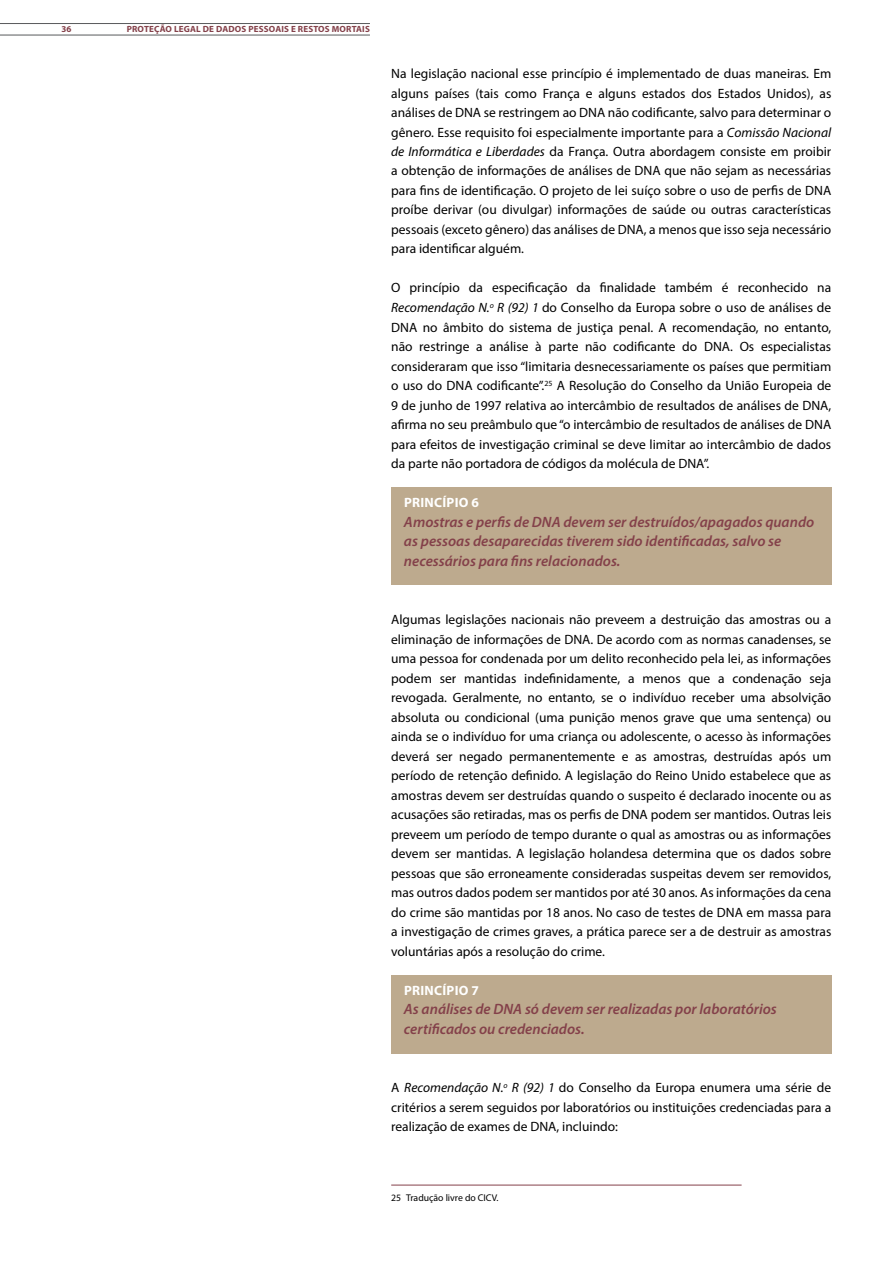
<style>
.page{position:relative;width:893px;height:1263px;background:#fff}
.page>*{position:absolute;margin:0;border:0;box-sizing:border-box;transform-origin:0 0}
.t1{font:italic 600 15px/19.5px "Myriad Pro";color:#84414a}
.t2{font:13.5px/19.5px "Myriad Pro";color:#000;text-align:justify}
.t3{font:700 13.5px "Myriad Pro";letter-spacing:.02em;color:#fff}
.t4{font:9.75px "Myriad Pro";color:#000}
.t5{font:700 9px "Myriad Pro";letter-spacing:.02em;color:#84414a}
.s1{font-style:italic}
</style>
<div class="page">
<hr style="left:0;top:23px;width:370px;height:1px;background:#58595b">
<hr style="left:0;top:35px;width:370px;height:1px;background:#58595b">
<hr style="left:391px;top:1185px;width:351px;height:1px;background:#84414a">
<div style="left:391px;top:488px;width:440px;height:97px;background:#bdaa8e"></div>
<div style="left:391px;top:975px;width:440px;height:78px;background:#bdaa8e"></div>
<p class="t5" style="left:62px;top:23px;width:11px">36</p>
<p class="t5" style="left:127px;top:23px;width:245px">PROTEÇÃO LEGAL DE DADOS PESSOAIS E RESTOS MORTAIS</p>
<p class="t2" style="left:391px;top:64px;width:442px">Na legislação nacional esse princípio é implementado de duas maneiras. Em alguns países (tais como França e alguns estados dos Estados Unidos), as análises de DNA se restringem ao DNA não codificante, salvo para determinar o gênero. Esse requisito foi especialmente importante para a <span class="s1">Comissão Nacional de Informática e Liberdades</span> da França. Outra abordagem consiste em proibir a obtenção de informações de análises de DNA que não sejam as necessárias para fins de identificação. O projeto de lei suíço sobre o uso de perfis de DNA proíbe derivar (ou divulgar) informações de saúde ou outras características pessoais (exceto gênero) das análises de DNA, a menos que isso seja necessário para identificar alguém.</p>
<p class="t2" style="left:391px;top:278px;width:442px">O princípio da especificação da finalidade também é reconhecido na <span class="s1">Recomendação N.</span><sup>o</sup> <span class="s1">R (92) 1</span> do Conselho da Europa sobre o uso de análises de DNA no âmbito do sistema de justiça penal. A recomendação, no entanto, não restringe a análise à parte não codificante do DNA. Os especialistas consideraram que isso “limitaria desnecessariamente os países que permitiam o uso do DNA codificante”.<sup>25</sup> A Resolução do Conselho da União Europeia de 9 de junho de 1997 relativa ao intercâmbio de resultados de análises de DNA, afirma no seu preâmbulo que “o intercâmbio de resultados de análises de DNA para efeitos de investigação criminal se deve limitar ao intercâmbio de dados da parte não portadora de códigos da molécula de DNA”.</p>
<p class="t3" style="left:404px;top:494px;width:76px">PRINCÍPIO 6</p>
<p class="t1" style="left:404px;top:511px;width:412px">Amostras e perfis de DNA devem ser destruídos/apagados quando as pessoas desaparecidas tiverem sido identificadas, salvo se necessários para fins relacionados.</p>
<p class="t2" style="left:391px;top:609px;width:442px">Algumas legislações nacionais não preveem a destruição das amostras ou a eliminação de informações de DNA. De acordo com as normas canadenses, se uma pessoa for condenada por um delito reconhecido pela lei, as informações podem ser mantidas indefinidamente, a menos que a condenação seja revogada. Geralmente, no entanto, se o indivíduo receber uma absolvição absoluta ou condicional (uma punição menos grave que uma sentença) ou ainda se o indivíduo for uma criança ou adolescente, o acesso às informações deverá ser negado permanentemente e as amostras, destruídas após um período de retenção definido. A legislação do Reino Unido estabelece que as amostras devem ser destruídas quando o suspeito é declarado inocente ou as acusações são retiradas, mas os perfis de DNA podem ser mantidos. Outras leis preveem um período de tempo durante o qual as amostras ou as informações devem ser mantidas. A legislação holandesa determina que os dados sobre pessoas que são erroneamente consideradas suspeitas devem ser removidos, mas outros dados podem ser mantidos por até 30 anos. As informações da cena do crime são mantidas por 18 anos. No caso de testes de DNA em massa para a investigação de crimes graves, a prática parece ser a de destruir as amostras voluntárias após a resolução do crime.</p>
<p class="t3" style="left:404px;top:981px;width:76px">PRINCÍPIO 7</p>
<p class="t1" style="left:404px;top:999px;width:374px">As análises de DNA só devem ser realizadas por laboratórios certificados ou credenciados.</p>
<p class="t2" style="left:391px;top:1078px;width:442px">A <span class="s1">Recomendação N.</span><sup>o</sup> <span class="s1">R (92) 1</span> do Conselho da Europa enumera uma série de critérios a serem seguidos por laboratórios ou instituições credenciadas para a realização de exames de DNA, incluindo:</p>
<p class="t4" style="left:391px;top:1192px;width:109px">25 Tradução livre do CICV.</p>
</div>
